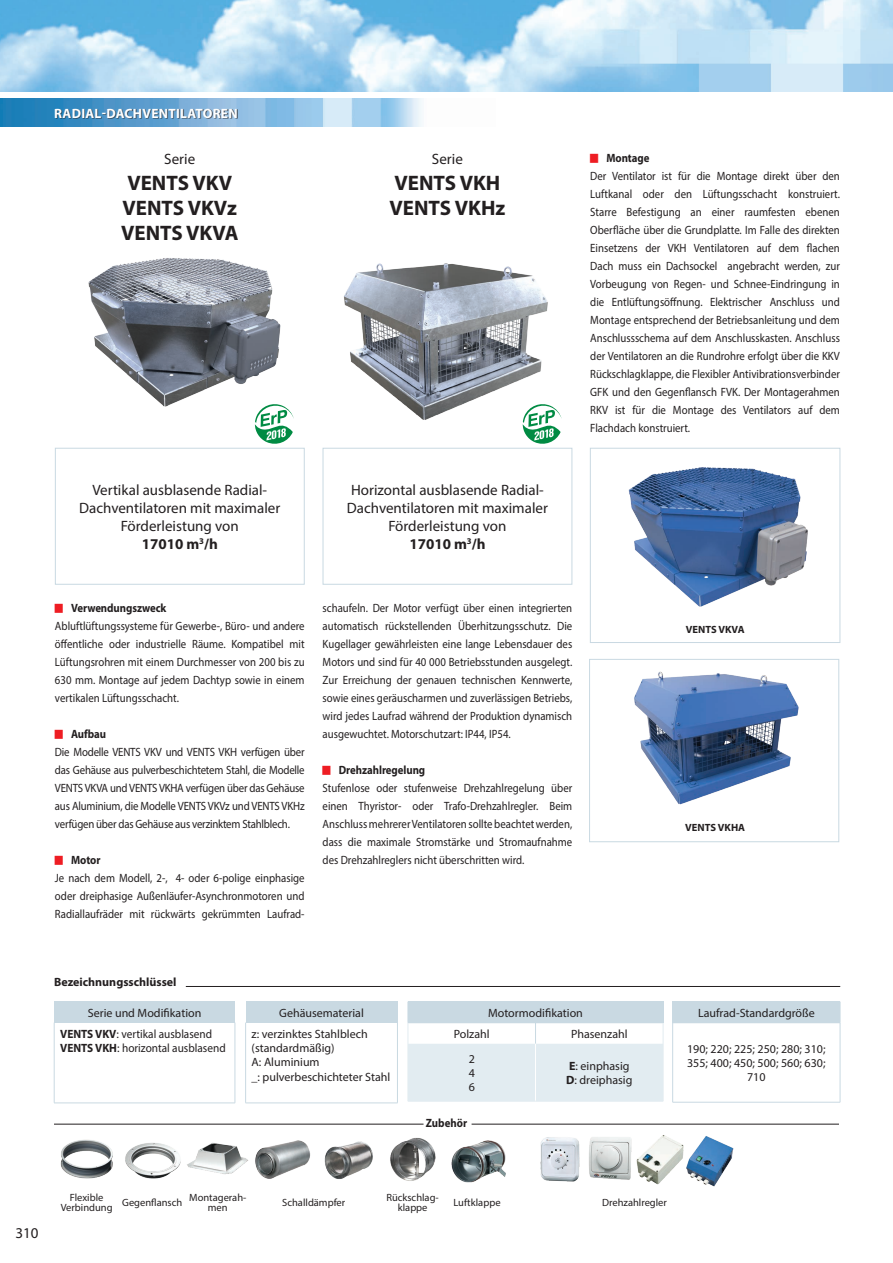
<style>
.page{position:relative;width:893px;height:1263px;background:#fff}
.page>*{position:absolute;margin:0;border:0;box-sizing:border-box;transform-origin:0 0}
.t1{font:700 21px/25.2px "Myriad Pro";color:#231f20;text-align:center}
.t2{font:15px/18px "Myriad Pro";color:#231f20;text-align:center}
.t3{font:700 13.5px "Myriad Pro";letter-spacing:.02em;color:#fff}
.t4{font:12px/18px "Myriad Pro";color:#231f20;text-align:justify;scale:.9 1}
.t5{font:12px/14.4px "Myriad Pro";color:#231f20}
.t6{font:700 12px "Myriad Pro";letter-spacing:-.005em;color:#231f20;scale:.9 1}
.t7{font:700 12px "Myriad Pro";letter-spacing:-.005em;color:#231f20}
.t8{font:10.5px/9.6px "Myriad Pro";color:#231f20;text-align:center}
.t9{font:700 10.5px "Myriad Pro";color:#231f20}
.s1{font-weight:700}
</style>
<div class="page">
<img style="left:0;top:0;width:893px;height:91px">
<img style="left:0;top:99px;width:422px;height:27px">
<img style="left:344px;top:263px;width:204px;height:157px">
<img style="left:88px;top:258px;width:193px;height:149px">
<img style="left:634px;top:671px;width:165px;height:134px">
<div style="left:589px;top:659px;width:250px;height:183px;border:1px solid #c9d9e2"></div>
<img style="left:628px;top:467px;width:180px;height:140px">
<div style="left:590px;top:448px;width:250px;height:195px;border:1px solid #c9d9e2"></div>
<div style="left:55px;top:448px;width:250px;height:137px;border:1px solid #c9d9e2"></div>
<div style="left:323px;top:448px;width:249px;height:137px;border:1px solid #c9d9e2"></div>
<svg style="left:252px;top:402px;width:42px;height:42px"></svg>
<svg style="left:520px;top:402px;width:42px;height:42px"></svg>
<hr style="left:54px;top:1124px;width:369px;height:1px;background:#231f20">
<hr style="left:472px;top:1124px;width:367px;height:1px;background:#231f20">
<div style="left:54px;top:1001px;width:181px;height:21px;background:#c9d9e2"></div>
<hr style="left:54px;top:1103px;width:181px;height:1px;background:#c9d9e2">
<hr style="left:54px;top:1022px;width:1px;height:81px;background:#c9d9e2">
<hr style="left:235px;top:1022px;width:1px;height:81px;background:#c9d9e2">
<div style="left:246px;top:1001px;width:151px;height:21px;background:#c9d9e2"></div>
<hr style="left:245px;top:1022px;width:1px;height:81px;background:#c9d9e2">
<hr style="left:397px;top:1022px;width:1px;height:81px;background:#c9d9e2">
<hr style="left:245px;top:1103px;width:153px;height:1px;background:#c9d9e2">
<div style="left:673px;top:1002px;width:167px;height:21px;background:#c9d9e2"></div>
<hr style="left:672px;top:1102px;width:168px;height:1px;background:#c9d9e2">
<svg style="left:840px;top:1002px;width:1px;height:20px"></svg>
<hr style="left:672px;top:1023px;width:1px;height:79px;background:#c9d9e2">
<hr style="left:840px;top:1023px;width:1px;height:79px;background:#c9d9e2">
<hr style="left:672px;top:1001px;width:168px;height:1px;background:#c9d9e2">
<svg style="left:672px;top:1002px;width:1px;height:20px"></svg>
<hr style="left:672px;top:1022px;width:168px;height:1px;background:#c9d9e2">
<hr style="left:408px;top:1001px;width:127px;height:1px;background:#c9d9e2">
<hr style="left:535px;top:1001px;width:128px;height:1px;background:#c9d9e2">
<svg style="left:408px;top:1002px;width:256px;height:99px"></svg>
<hr style="left:408px;top:1044px;width:1px;height:57px;background:#e2ecf1">
<hr style="left:663px;top:1044px;width:1px;height:57px;background:#e2ecf1">
<hr style="left:408px;top:1101px;width:127px;height:1px;background:#e2ecf1">
<hr style="left:535px;top:1101px;width:128px;height:1px;background:#e2ecf1">
<hr style="left:186px;top:986px;width:654px;height:1px;background:#231f20">
<img style="left:589px;top:1137px;width:43px;height:43px">
<img style="left:540px;top:1137px;width:40px;height:45px">
<img style="left:451px;top:1140px;width:55px;height:43px">
<img style="left:390px;top:1138px;width:46px;height:43px">
<img style="left:636px;top:1135px;width:47px;height:50px">
<img style="left:683px;top:1136px;width:51px;height:51px">
<img style="left:255px;top:1140px;width:56px;height:39px">
<img style="left:324px;top:1141px;width:49px;height:38px">
<img style="left:187px;top:1142px;width:61px;height:32px">
<img style="left:125px;top:1143px;width:56px;height:36px">
<img style="left:60px;top:1139px;width:53px;height:40px">
<div style="left:56px;top:109px;width:181px;height:10px;background:#231f20;opacity:.7"></div>
<p class="t3" style="left:54px;top:104px;width:185px">RADIAL-DACHVENTILATOREN</p>
<p class="t2" style="left:164px;top:150px;width:32px">Serie</p>
<h1 class="t1" style="left:121px;top:169px;width:119px">VENTS VKV<br>VENTS VKVz<br>VENTS VKVA</h1>
<p class="t2" style="left:432px;top:150px;width:32px">Serie</p>
<h1 class="t1" style="left:390px;top:169px;width:117px;text-align:left">VENTS VKH<br>VENTS VKHz</h1>
<p class="t2" style="left:79px;top:481px;width:203px">Vertikal ausblasende Radial-<br>Dachventilatoren mit maximaler<br>Förderleistung von<br><span class="s1">17010 m</span><sup>3</sup><span class="s1">/h</span></p>
<p class="t2" style="left:347px;top:481px;width:203px">Horizontal ausblasende Radial-<br>Dachventilatoren mit maximaler<br>Förderleistung von<br><span class="s1">17010 m</span><sup>3</sup><span class="s1">/h</span></p>
<p class="t6" style="left:606px;top:150px;width:49px">Montage</p>
<p class="t4" style="left:590px;top:167px;width:279px">Der Ventilator ist für die Montage direkt über den Luftkanal oder den Lüftungsschacht konstruiert.<br>Starre Befestigung an einer raumfesten ebenen Oberfläche über die Grundplatte. Im Falle des direkten Einsetzens der VKH Ventilatoren auf dem flachen Dach muss ein Dachsockel angebracht werden, zur Vorbeugung von Regen- und Schnee-Eindringung in die Entlüftungsöffnung. Elektrischer Anschluss und Montage entsprechend der Betriebsanleitung und dem Anschlussschema auf dem Anschlusskasten. Anschluss der Ventilatoren an die Rundrohre erfolgt über die KKV Rückschlagklappe, die Flexibler Antivibrationsverbinder GFK und den Gegenflansch FVK. Der Montagerahmen RKV ist für die Montage des Ventilators auf dem Flachdach konstruiert.</p>
<p class="t6" style="left:71px;top:600px;width:107px">Verwendungszweck</p>
<p class="t4" style="left:55px;top:617px;width:279px">Abluftlüftungssysteme für Gewerbe-, Büro- und andere öffentliche oder industrielle Räume. Kompatibel mit Lüftungsrohren mit einem Durchmesser von 200 bis zu 630 mm. Montage auf jedem Dachtyp sowie in einem vertikalen Lüftungsschacht.</p>
<p class="t6" style="left:71px;top:726px;width:40px">Aufbau</p>
<p class="t4" style="left:55px;top:743px;width:279px">Die Modelle VENTS VKV und VENTS VKH verfügen über das Gehäuse aus pulverbeschichtetem Stahl, die Modelle VENTS VKVA und VENTS VKHA verfügen über das Gehäuse aus Aluminium, die Modelle VENTS VKVz und VENTS VKHz verfügen über das Gehäuse aus verzinktem Stahlblech.</p>
<p class="t6" style="left:71px;top:852px;width:34px">Motor</p>
<p class="t4" style="left:55px;top:869px;width:279px">Je nach dem Modell, 2-, 4- oder 6-polige einphasige oder dreiphasige Außenläufer-Asynchronmotoren und Radiallaufräder mit rückwärts gekrümmten Laufrad-</p>
<p class="t4" style="left:323px;top:599px;width:279px">schaufeln. Der Motor verfügt über einen integrierten automatisch rückstellenden Überhitzungsschutz. Die Kugellager gewährleisten eine lange Lebensdauer des Motors und sind für 40 000 Betriebsstunden ausgelegt.<br>Zur Erreichung der genauen technischen Kennwerte, sowie eines geräuscharmen und zuverlässigen Betriebs, wird jedes Laufrad während der Produktion dynamisch ausgewuchtet. Motorschutzart: IP44, IP54.</p>
<p class="t6" style="left:339px;top:762px;width:98px">Drehzahlregelung</p>
<p class="t4" style="left:323px;top:779px;width:279px">Stufenlose oder stufenweise Drehzahlregelung über einen Thyristor- oder Trafo-Drehzahlregler. Beim Anschluss mehrerer Ventilatoren sollte beachtet werden, dass die maximale Stromstärke und Stromaufnahme des Drehzahlreglers nicht überschritten wird.</p>
<p class="t9" style="left:686px;top:623px;width:60px">VENTS VKVA</p>
<p class="t9" style="left:685px;top:821px;width:61px">VENTS VKHA</p>
<p class="t7" style="left:54px;top:974px;width:124px">Bezeichnungsschlüssel</p>
<p class="t5" style="left:60px;top:1002px;width:153px;line-height:21px;text-indent:28px">Serie und Modifikation<br><span class="s1">VENTS VKV</span>: vertikal ausblasend</p>
<p class="t5" style="left:60px;top:1040px;width:167px"><span class="s1">VENTS VKH</span>: horizontal ausblasend</p>
<p class="t5" style="left:252px;top:1002px;width:118px;line-height:21px;text-indent:28px">Gehäusematerial z: verzinktes Stahlblech</p>
<p class="t5" style="left:252px;top:1040px;width:140px">(standardmäßig)<br>A: Aluminium<br>_: pulverbeschichteter Stahl</p>
<p class="t5" style="left:454px;top:1002px;width:131px;line-height:21px;text-indent:34px">Motormodifikation<br>Polzahl</p>
<p class="t5" style="left:571px;top:1026px;width:58px">Phasenzahl</p>
<p class="t5" style="left:469px;top:1051px;width:8px;text-align:justify">2<br>4<br>6</p>
<p class="t5" style="left:566px;top:1058px;width:68px"><span class="s1">E</span>: einphasig<br><span class="s1">D</span>: dreiphasig</p>
<p class="t6" style="left:426px;top:1115px;width:47px">Zubehör</p>
<p class="t5" style="left:698px;top:1005px;width:118px">Laufrad-Standardgröße</p>
<p class="t5" style="left:687px;top:1041px;width:140px;text-align:center">190; 220; 225; 250; 280; 310;<br>355; 400; 450; 500; 560; 630;<br>710</p>
<p class="t2" style="left:15px;top:1224px;width:25px">310</p>
<p class="t8" style="left:61px;top:1193px;width:53px">Flexible<br>Verbindung</p>
<p class="t8" style="left:122px;top:1198px;width:62px">Gegenflansch</p>
<p class="t8" style="left:282px;top:1198px;width:65px">Schalldämpfer</p>
<p class="t8" style="left:386px;top:1193px;width:52px">Rückschlag-- klappe</p>
<p class="t8" style="left:453px;top:1198px;width:49px">Luftklappe</p>
<p class="t8" style="left:602px;top:1198px;width:66px">Drehzahlregler</p>
<p class="t8" style="left:189px;top:1193px;width:59px">Montagerah&shy;men</p>
</div>
